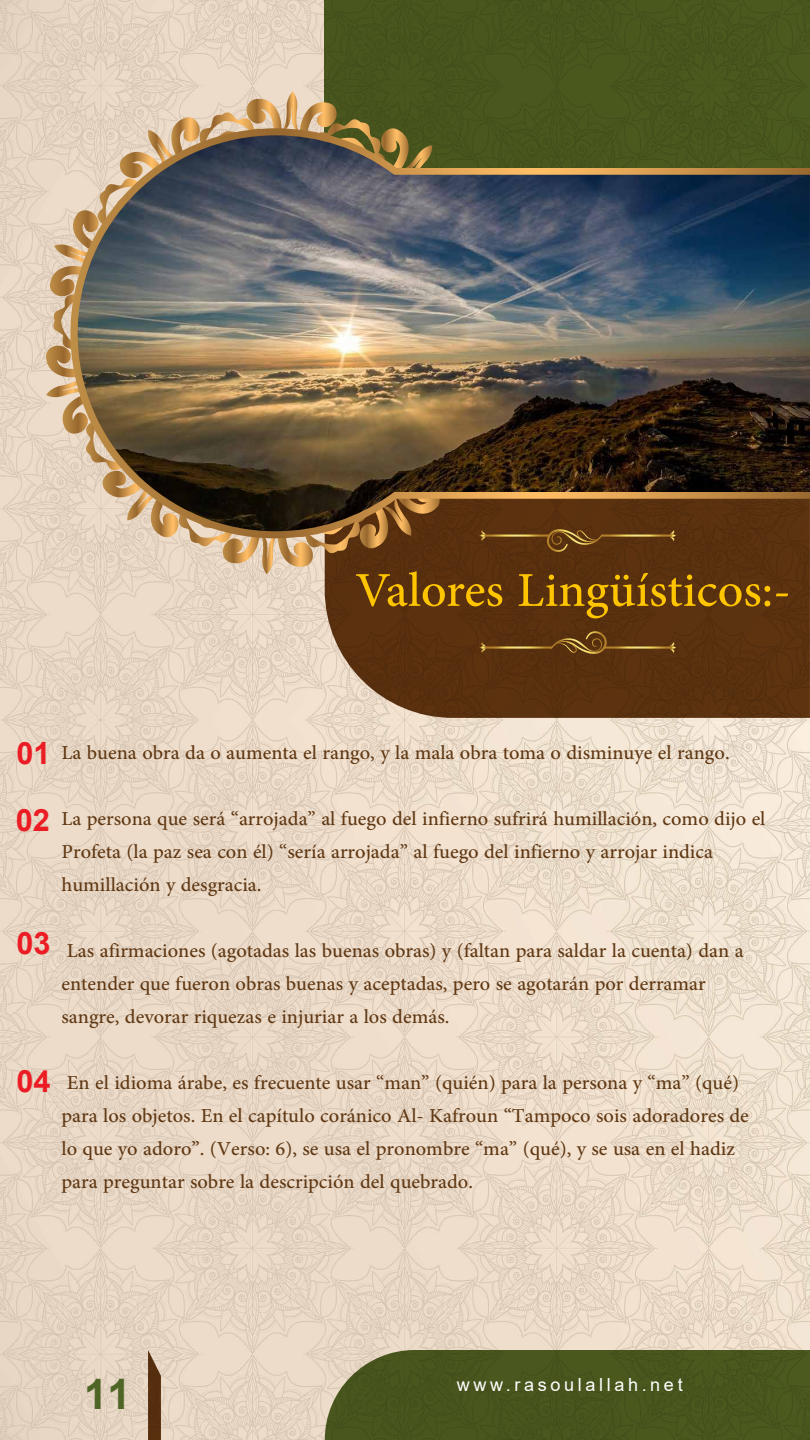
<style>
.page{position:relative;width:810px;height:1440px;background:#fff}
.page>*{position:absolute;margin:0;border:0;box-sizing:border-box;transform-origin:0 0}
.t1{font:700 68.25px "Adobe Arabic SHIN Typo";color:#ffc500}
.t2{font:700 42px "Arial";color:#4f6526}
.t3{font:700 30.75px/66.8px "Arial";color:#ec1c24}
.t4{font:700 27.75px/33px "Adobe Arabic";color:#603813}
.t5{font:18.08px "Arial";letter-spacing:.2em;color:#fff}
</style>
<div class="page">
<img style="left:0;top:0;width:810px;height:1440px">
<div style="left:325px;top:0;width:485px;height:245px;background:#49571e"></div>
<svg style="left:325px;top:531px;width:485px;height:187px;background:#603918"></svg>
<img style="left:603px;top:168px;width:207px;height:363px">
<svg style="left:148px;top:1350px;width:13px;height:90px"></svg>
<div style="left:325px;top:1350px;width:485px;height:90px;background:#49561d"></div>
<svg style="left:603px;top:646px;width:70px;height:3px"></svg>
<svg style="left:670px;top:642px;width:7px;height:11px"></svg>
<svg style="left:479px;top:631px;width:128px;height:23px;background:#6a4217"></svg>
<svg style="left:601px;top:535px;width:73px;height:2px"></svg>
<img style="left:46px;top:91px;width:557px;height:483px">
<svg style="left:670px;top:530px;width:7px;height:11px"></svg>
<h1 class="t1" style="left:355px;top:542px;width:437px">Valores Lingüísticos:-</h1>
<p class="t3" style="left:16px;top:720px;width:36px">01<br>02</p>
<p class="t4" style="left:62px;top:733px;width:670px">La buena obra da o aumenta el rango, y la mala obra toma o disminuye el rango.</p>
<p class="t4" style="left:62px;top:799px;width:706px">La persona que será “arrojada” al fuego del infierno sufrirá humillación, como dijo el<br>Profeta (la paz sea con él) “sería arrojada” al fuego del infierno y arrojar indica humillación y desgracia.</p>
<p class="t3" style="left:16px;top:910px;width:36px">03</p>
<p class="t4" style="left:62px;top:931px;width:684px">Las afirmaciones (agotadas las buenas obras) y (faltan para saldar la cuenta) dan a entender que fueron obras buenas y aceptadas, pero se agotarán por derramar sangre, devorar riquezas e injuriar a los demás.</p>
<p class="t3" style="left:16px;top:1048px;width:36px">04</p>
<p class="t4" style="left:62px;top:1063px;width:689px">En el idioma árabe, es frecuente usar “man” (quién) para la persona y “ma” (qué) para los objetos. En el capítulo coránico Al- Kafroun “Tampoco sois adoradores de lo que yo adoro”. (Verso: 6), se usa el pronombre “ma” (qué), y se usa en el hadiz para preguntar sobre la descripción del quebrado.</p>
<h2 class="t2" style="left:84px;top:1365px;width:48px">11</h2>
<p class="t5" style="left:457px;top:1372px;width:227px">www.rasoulallah.net</p>
</div>
